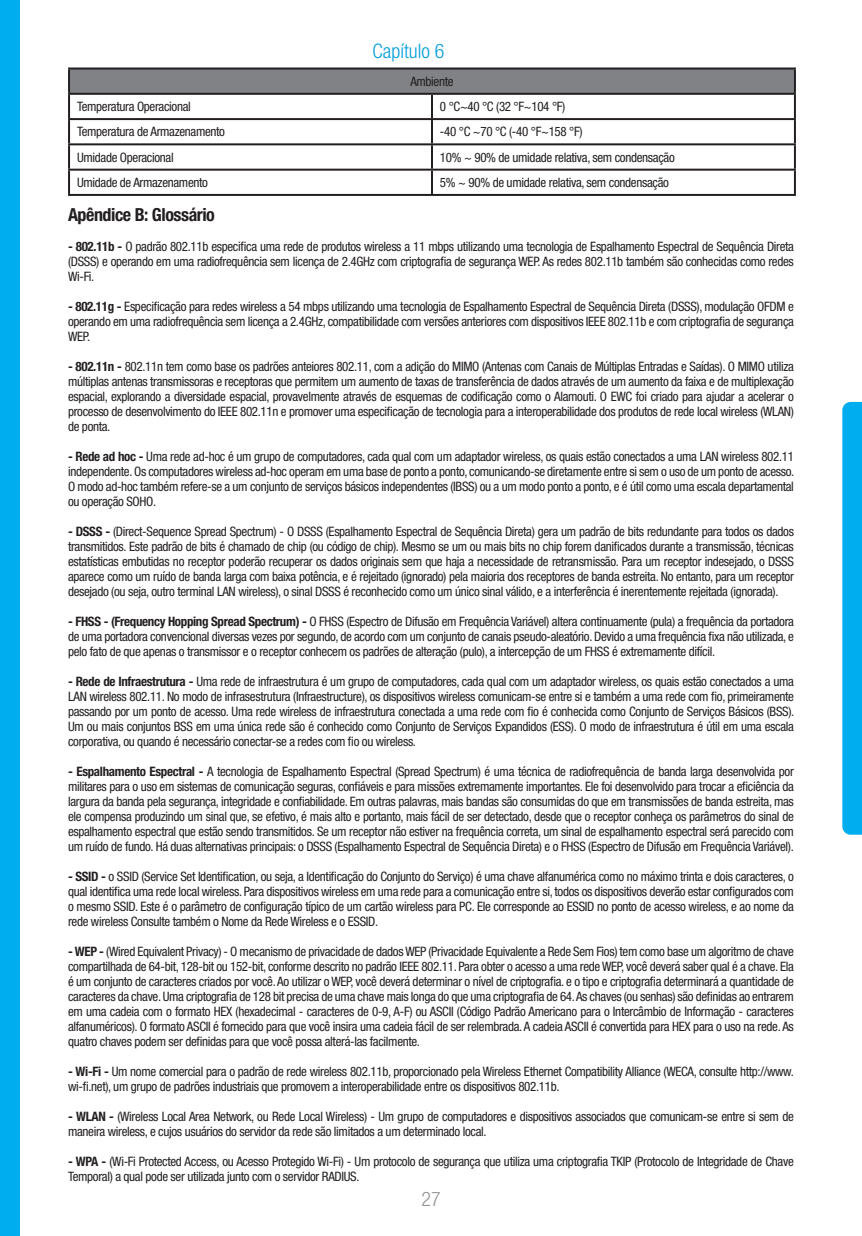
<style>
.page{position:relative;width:862px;height:1236px;background:#fff}
.page>*{position:absolute;margin:0;border:0;box-sizing:border-box;transform-origin:0 0}
.t1{font:300 condensed 20px "Helvetica Neue LT Std";color:#069ddc}
.t2{font:300 condensed 20px "Helvetica Neue LT Std";color:#939598}
.t3{font:700 condensed 18px "Helvetica Neue LT Std";letter-spacing:-.025em;color:#231f20}
.t4{font:condensed 13px/15px "Helvetica Neue LT Std";letter-spacing:-.025em;color:#231f20;text-align:justify}
.s1{font-weight:700}
</style>
<div class="page">
<div style="left:0;top:0;width:20px;height:1236px;background:#00aeef"></div>
<svg style="left:842px;top:402px;width:20px;height:433px;background:#09b1ef"></svg>
<div style="left:69px;top:69px;width:726px;height:25px;background:#808285"></div>
<hr style="left:68px;top:68px;width:364px;height:2px;background:#231f20">
<hr style="left:68px;top:70px;width:2px;height:23px;background:#231f20">
<hr style="left:432px;top:68px;width:364px;height:2px;background:#231f20">
<hr style="left:794px;top:70px;width:2px;height:23px;background:#231f20">
<hr style="left:68px;top:93px;width:364px;height:2px;background:#231f20">
<hr style="left:68px;top:95px;width:2px;height:23px;background:#231f20">
<hr style="left:432px;top:93px;width:364px;height:2px;background:#231f20">
<hr style="left:431px;top:95px;width:2px;height:23px;background:#231f20">
<hr style="left:794px;top:95px;width:2px;height:23px;background:#231f20">
<hr style="left:68px;top:118px;width:364px;height:2px;background:#231f20">
<hr style="left:68px;top:120px;width:2px;height:23px;background:#231f20">
<hr style="left:432px;top:118px;width:364px;height:2px;background:#231f20">
<hr style="left:431px;top:120px;width:2px;height:23px;background:#231f20">
<hr style="left:794px;top:120px;width:2px;height:23px;background:#231f20">
<hr style="left:68px;top:143px;width:364px;height:2px;background:#231f20">
<hr style="left:68px;top:145px;width:2px;height:24px;background:#231f20">
<hr style="left:432px;top:143px;width:364px;height:2px;background:#231f20">
<hr style="left:431px;top:145px;width:2px;height:24px;background:#231f20">
<hr style="left:794px;top:145px;width:2px;height:24px;background:#231f20">
<hr style="left:68px;top:169px;width:364px;height:2px;background:#231f20">
<hr style="left:68px;top:171px;width:2px;height:23px;background:#231f20">
<hr style="left:432px;top:169px;width:364px;height:2px;background:#231f20">
<hr style="left:431px;top:171px;width:2px;height:23px;background:#231f20">
<hr style="left:794px;top:171px;width:2px;height:23px;background:#231f20">
<hr style="left:68px;top:194px;width:364px;height:2px;background:#231f20">
<hr style="left:432px;top:194px;width:364px;height:2px;background:#231f20">
<h1 class="t1" style="left:372px;top:39px;width:73px">Capítulo 6</h1>
<p class="t4" style="left:410px;top:74px;width:45px">Ambiente</p>
<p class="t4" style="left:77px;top:99px;width:115px">Temperatura Operacional</p>
<p class="t4" style="left:440px;top:99px;width:127px">0 °C~40 °C (32 °F~104 °F)</p>
<p class="t4" style="left:77px;top:124px;width:149px">Temperatura de Armazenamento</p>
<p class="t4" style="left:440px;top:124px;width:144px">-40 °C ~70 °C (-40 °F~158 °F)</p>
<p class="t4" style="left:77px;top:149px;width:98px">Umidade Operacional</p>
<p class="t4" style="left:440px;top:149px;width:236px">10% ~ 90% de umidade relativa, sem condensação</p>
<p class="t4" style="left:77px;top:175px;width:132px">Umidade de Armazenamento</p>
<p class="t4" style="left:440px;top:175px;width:230px">5% ~ 90% de umidade relativa, sem condensação</p>
<h2 class="t3" style="left:68px;top:204px;width:148px">Apêndice B: Glossário</h2>
<p class="t4" style="left:68px;top:239px;width:727px"><span class="s1">- 802.11b -</span> O padrão 802.11b especifica uma rede de produtos wireless a 11 mbps utilizando uma tecnologia de Espalhamento Espectral de Sequência Direta (DSSS) e operando em uma radiofrequência sem licença de 2.4GHz com criptografia de segurança WEP. As redes 802.11b também são conhecidas como redes Wi-Fi.</p>
<p class="t4" style="left:68px;top:299px;width:727px"><span class="s1">- 802.11g -</span> Especificação para redes wireless a 54 mbps utilizando uma tecnologia de Espalhamento Espectral de Sequência Direta (DSSS), modulação OFDM e operando em uma radiofrequência sem licença a 2.4GHz, compatibilidade com versões anteriores com dispositivos IEEE 802.11b e com criptografia de segurança WEP.</p>
<p class="t4" style="left:68px;top:359px;width:727px"><span class="s1">- 802.11n -</span> 802.11n tem como base os padrões anteiores 802.11, com a adição do MIMO (Antenas com Canais de Múltiplas Entradas e Saídas). O MIMO utiliza múltiplas antenas transmissoras e receptoras que permitem um aumento de taxas de transferência de dados através de um aumento da faixa e de multiplexação espacial, explorando a diversidade espacial, provavelmente através de esquemas de codificação como o Alamouti. O EWC foi criado para ajudar a acelerar o processo de desenvolvimento do IEEE 802.11n e promover uma especificação de tecnologia para a interoperabilidade dos produtos de rede local wireless (WLAN) de ponta.</p>
<p class="t4" style="left:68px;top:449px;width:728px"><span class="s1">- Rede ad hoc -</span> Uma rede ad-hoc é um grupo de computadores, cada qual com um adaptador wireless, os quais estão conectados a uma LAN wireless 802.11 independente. Os computadores wireless ad-hoc operam em uma base de ponto a ponto, comunicando-se diretamente entre si sem o uso de um ponto de acesso.<br>O modo ad-hoc também refere-se a um conjunto de serviços básicos independentes (IBSS) ou a um modo ponto a ponto, e é útil como uma escala departamental ou operação SOHO.</p>
<p class="t4" style="left:68px;top:524px;width:727px"><span class="s1">- DSSS -</span> (Direct-Sequence Spread Spectrum) - O DSSS (Espalhamento Espectral de Sequência Direta) gera um padrão de bits redundante para todos os dados transmitidos. Este padrão de bits é chamado de chip (ou código de chip). Mesmo se um ou mais bits no chip forem danificados durante a transmissão, técnicas estatísticas embutidas no receptor poderão recuperar os dados originais sem que haja a necessidade de retransmissão. Para um receptor indesejado, o DSSS aparece como um ruído de banda larga com baixa potência, e é rejeitado (ignorado) pela maioria dos receptores de banda estreita. No entanto, para um receptor desejado (ou seja, outro terminal LAN wireless), o sinal DSSS é reconhecido como um único sinal válido, e a interferência é inerentemente rejeitada (ignorada).</p>
<p class="t4" style="left:68px;top:614px;width:727px"><span class="s1">- FHSS - (Frequency Hopping Spread Spectrum) -</span> O FHSS (Espectro de Difusão em Frequência Variável) altera continuamente (pula) a frequência da portadora de uma portadora convencional diversas vezes por segundo, de acordo com um conjunto de canais pseudo-aleatório. Devido a uma frequência fixa não utilizada, e pelo fato de que apenas o transmissor e o receptor conhecem os padrões de alteração (pulo), a intercepção de um FHSS é extremamente difícil.</p>
<p class="t4" style="left:68px;top:674px;width:728px"><span class="s1">- Rede de Infraestrutura -</span> Uma rede de infraestrutura é um grupo de computadores, cada qual com um adaptador wireless, os quais estão conectados a uma LAN wireless 802.11. No modo de infrasestrutura (Infraestructure), os dispositivos wireless comunicam-se entre si e também a uma rede com fio, primeiramente passando por um ponto de acesso. Uma rede wireless de infraestrutura conectada a uma rede com fio é conhecida como Conjunto de Serviços Básicos (BSS).<br>Um ou mais conjuntos BSS em uma única rede são é conhecido como Conjunto de Serviços Expandidos (ESS). O modo de infraestrutura é útil em uma escala corporativa, ou quando é necessário conectar-se a redes com fio ou wireless.</p>
<p class="t4" style="left:68px;top:764px;width:727px"><span class="s1">- Espalhamento Espectral -</span> A tecnologia de Espalhamento Espectral (Spread Spectrum) é uma técnica de radiofrequência de banda larga desenvolvida por militares para o uso em sistemas de comunicação seguras, confiáveis e para missões extremamente importantes. Ele foi desenvolvido para trocar a eficiência da largura da banda pela segurança, integridade e confiabilidade. Em outras palavras, mais bandas são consumidas do que em transmissões de banda estreita, mas ele compensa produzindo um sinal que, se efetivo, é mais alto e portanto, mais fácil de ser detectado, desde que o receptor conheça os parâmetros do sinal de espalhamento espectral que estão sendo transmitidos. Se um receptor não estiver na frequência correta, um sinal de espalhamento espectral será parecido com um ruído de fundo. Há duas alternativas principais: o DSSS (Espalhamento Espectral de Sequência Direta) e o FHSS (Espectro de Difusão em Frequência Variável).</p>
<p class="t4" style="left:68px;top:869px;width:727px"><span class="s1">- SSID -</span> o SSID (Service Set Identification, ou seja, a Identificação do Conjunto do Serviço) é uma chave alfanumérica como no máximo trinta e dois caracteres, o qual identifica uma rede local wireless. Para dispositivos wireless em uma rede para a comunicação entre si, todos os dispositivos deverão estar configurados com o mesmo SSID. Este é o parâmetro de configuração típico de um cartão wireless para PC. Ele corresponde ao ESSID no ponto de acesso wireless, e ao nome da rede wireless Consulte também o Nome da Rede Wireless e o ESSID.</p>
<p class="t4" style="left:68px;top:944px;width:727px"><span class="s1">- WEP -</span> (Wired Equivalent Privacy) - O mecanismo de privacidade de dados WEP (Privacidade Equivalente a Rede Sem Fios) tem como base um algoritmo de chave compartilhada de 64-bit, 128-bit ou 152-bit, conforme descrito no padrão IEEE 802.11. Para obter o acesso a uma rede WEP, você deverá saber qual é a chave. Ela é um conjunto de caracteres criados por você. Ao utilizar o WEP, você deverá determinar o nível de criptografia. e o tipo e criptografia determinará a quantidade de caracteres da chave. Uma criptografia de 128 bit precisa de uma chave mais longa do que uma criptografia de 64. As chaves (ou senhas) são definidas ao entrarem em uma cadeia com o formato HEX (hexadecimal - caracteres de 0-9, A-F) ou ASCII (Código Padrão Americano para o Intercâmbio de Informação - caracteres alfanuméricos). O formato ASCII é fornecido para que você insira uma cadeia fácil de ser relembrada. A cadeia ASCII é convertida para HEX para o uso na rede. As quatro chaves podem ser definidas para que você possa alterá-las facilmente.</p>
<p class="t4" style="left:68px;top:1064px;width:727px"><span class="s1">- Wi-Fi -</span> Um nome comercial para o padrão de rede wireless 802.11b, proporcionado pela Wireless Ethernet Compatibility Alliance (WECA, consulte http://www. wi-fi.net), um grupo de padrões industriais que promovem a interoperabilidade entre os dispositivos 802.11b.</p>
<p class="t4" style="left:68px;top:1109px;width:727px"><span class="s1">- WLAN -</span> (Wireless Local Area Network, ou Rede Local Wireless) - Um grupo de computadores e dispositivos associados que comunicam-se entre si sem de maneira wireless, e cujos usuários do servidor da rede são limitados a um determinado local.</p>
<p class="t4" style="left:68px;top:1154px;width:727px"><span class="s1">- WPA -</span> (Wi-Fi Protected Access, ou Acesso Protegido Wi-Fi) - Um protocolo de segurança que utiliza uma criptografia TKIP (Protocolo de Integridade de Chave<br>Temporal) a qual pode ser utilizada junto com o servidor RADIUS.</p>
<h1 class="t2" style="left:421px;top:1187px;width:21px">27</h1>
</div>
